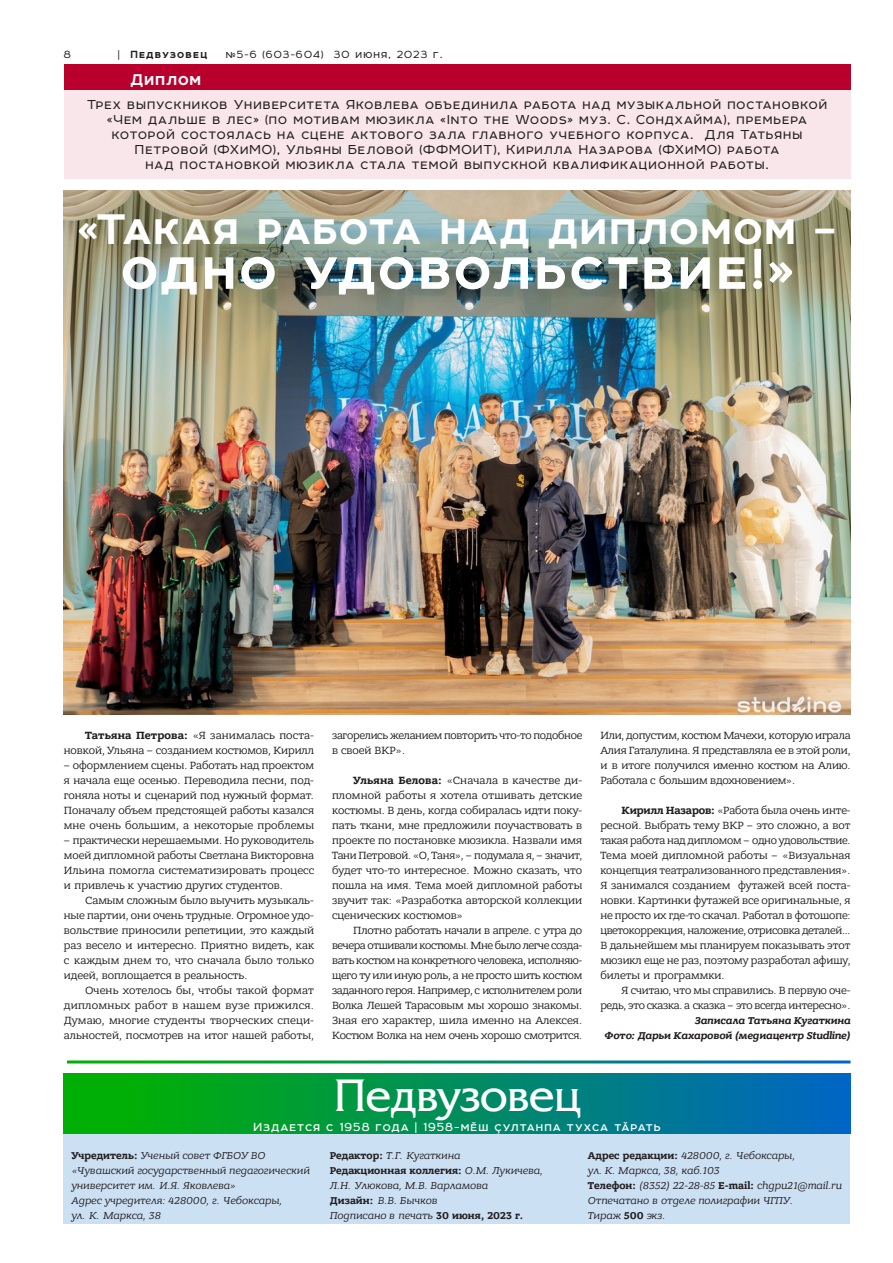
<style>
.page{position:relative;width:893px;height:1263px;background:#fff}
.page>*{position:absolute;margin:0;border:0;box-sizing:border-box;transform-origin:0 0}
.fuHd{font:900 63px "Room";letter-spacing:.04em;color:#fff}
.fuHd-2{font:900 49.5px "Room";letter-spacing:.025em;color:#fff}
.cmTt{font:45px "Friz Quadrata";letter-spacing:.01em;color:#fff}
.cmHd{font:900 18px "Room";letter-spacing:.05em;color:#fff}
.fuLd{font:15px/15px "Room";letter-spacing:.065em;color:#231f20;text-align:center}
.cmBdA{font:500 13.5px "Room";letter-spacing:.075em;color:#fff}
.t1{font:12px "Room";letter-spacing:.1em;color:#231f20}
.t2{font:900 12px "Room";letter-spacing:.1em;color:#231f20}
.fuBd{font:11.1px/15px "Bandera VV";color:#231f20;text-align:justify}
.fuBd-2{font:11.1px/15px "Bandera VV";letter-spacing:-.025em;color:#231f20}
.cmBd{font:italic 10.5px/15px "Bandera VV";letter-spacing:.005em;color:#231f20}
.cmCrA{font:italic 700 10.5px "Bandera VV";letter-spacing:.005em;color:#231f20}
.s1{font-weight:400}
.s2{font-weight:700}
.s3{font-weight:700;font-style:normal}
</style>
<div class="page">
<div style="left:63px;top:1133px;width:787px;height:90px;background:#cce0f4"></div>
<img style="left:64px;top:190px;width:787px;height:524px">
<div style="left:64px;top:1073px;width:786px;height:60px;background:linear-gradient(to right,#00b400,#0065c5)"></div>
<div style="left:64px;top:64px;width:787px;height:27px;background:#b9002d"></div>
<div style="left:64px;top:91px;width:786px;height:88px;background:#f8e6ea"></div>
<p class="t1" style="left:64px;top:48px;width:8px">8</p>
<p class="t2" style="left:118px;top:48px;width:91px"><span class="s1">|</span> Педвузовец</p>
<p class="t1" style="left:226px;top:48px;width:218px">№5-6 (603-604) 30 июня, 2023 г.</p>
<p class="cmHd" style="left:131px;top:69px;width:72px">Диплом</p>
<p class="fuLd" style="left:87px;top:97px;width:741px">Трех выпускников Университета Яковлева объединила работа над музыкальной постановкой «Чем дальше в лес» (по мотивам мюзикла «Into the Woods» муз. С. Сондхайма), премьера которой состоялась на сцене актового зала главного учебного корпуса. Для Татьяны Петровой (ФХиМО), Ульяны Беловой (ФФМОИТ), Кирилла Назарова (ФХиМО) работа<br>над постановкой мюзикла стала темой выпускной квалификационной работы.</p>
<p class="fuHd-2" style="left:78px;top:200px;width:759px">«Такая работа над дипломом –</p>
<p class="fuHd" style="left:121px;top:234px;width:674px">одно удовольствие!»</p>
<p class="fuBd" style="left:64px;top:728px;width:252px;text-align:right"><span class="s2">Татьяна Петрова:</span> «Я занималась поста&shy;новкой, Ульяна – созданием костюмов, Кирилл</p>
<p class="fuBd" style="left:64px;top:758px;width:252px">– оформлением сцены. Работать над проектом я начала еще осенью. Переводила песни, под&shy;гоняла ноты и сценарий под нужный формат.<br>Поначалу объем предстоящей работы казался мне очень большим, а некоторые проблемы</p>
<p class="fuBd" style="left:64px;top:833px;width:252px">– практически нерешаемыми. Но руководитель моей дипломной работы Светлана Викторовна Ильина помогла систематизировать процесс и привлечь к участию других студентов.</p>
<p class="fuBd" style="left:64px;top:893px;width:252px;text-indent:21px">Самым сложным было выучить музыкаль&shy;ные партии, они очень трудные. Огромное удо&shy;вольствие приносили репетиции, это каждый раз весело и интересно. Приятно видеть, как с каждым днем то, что сначала было только идеей, воплощается в реальность.</p>
<p class="fuBd" style="left:64px;top:983px;width:252px;text-indent:21px">Очень хотелось бы, чтобы такой формат дипломных работ в нашем вузе прижился.<br>Думаю, многие студенты творческих специ&shy;альностей, посмотрев на итог нашей работы,</p>
<p class="fuBd-2" style="left:332px;top:728px;width:252px">загорелись желанием повторить что-то подобное в своей ВКР».</p>
<p class="fuBd" style="left:332px;top:773px;width:252px;text-indent:21px"><span class="s2">Ульяна Белова:</span> «Сначала в качестве ди&shy;пломной работы я хотела отшивать детские костюмы. В день, когда собиралась идти поку&shy;пать ткани, мне предложили поучаствовать в проекте по постановке мюзикла. Назвали имя Тани Петровой. «О, Таня», – подумала я, – значит, будет что-то интересное. Можно сказать, что пошла на имя. Тема моей дипломной работы звучит так: «Разработка авторской коллекции сценических костюмов»</p>
<p class="fuBd" style="left:332px;top:923px;width:252px;text-indent:21px">Плотно работать начали в апреле. с утра до вечера отшивали костюмы. Мне было легче созда&shy;вать костюм на конкретного человека, исполняю&shy;щего ту или иную роль, а не просто шить костюм заданного героя. Например, с исполнителем роли Волка Лешей Тарасовым мы хорошо знакомы.<br>Зная его характер, шила именно на Алексея.<br>Костюм Волка на нем очень хорошо смотрится.</p>
<p class="fuBd" style="left:600px;top:728px;width:252px">Или, допустим, костюм Мачехи, которую играла Алия Гаталулина. Я представляла ее в этой роли, и в итоге получился именно костюм на Алию.<br>Работала с большим вдохновением».</p>
<p class="fuBd" style="left:600px;top:803px;width:252px;text-indent:21px"><span class="s2">Кирилл Назаров:</span> «Работа была очень инте&shy;ресной. Выбрать тему ВКР – это сложно, а вот такая работа над дипломом – одно удовольствие.<br>Тема моей дипломной работы – «Визуальная концепция театрализованного представления».<br>Я занимался созданием футажей всей поста&shy;новки. Картинки футажей все оригинальные, я не просто их где-то скачал. Работал в фотошопе: цветокоррекция, наложение, отрисовка деталей… В дальнейшем мы планируем показывать этот мюзикл еще не раз, поэтому разработал афишу, билеты и программки.</p>
<p class="fuBd-2" style="left:600px;top:983px;width:252px;text-align:right">Я считаю, что мы справились. В первую оче&shy;редь, это сказка. а сказка – это всегда интересно».</p>
<p class="cmCrA" style="left:695px;top:1014px;width:157px">Записала Татьяна Кугаткина</p>
<p class="cmCrA" style="left:605px;top:1029px;width:247px">Фото: Дарьи Кахаровой (медиацентр Studline)</p>
<p class="cmTt" style="left:334px;top:1069px;width:248px">Педвузовец</p>
<p class="cmBdA" style="left:253px;top:1120px;width:409px">Издается с 1958 года | 1958-мĕш çултанпа тухса тăрать</p>
<p class="cmBd" style="left:71px;top:1148px;width:240px"><span class="s3">Учредитель:</span> Ученый совет ФГБОУ ВО «Чувашский государственный педагогический университет им. И.Я. Яковлева»<br>Адрес учредителя: 428000, г. Чебоксары,<br>ул. К. Маркса, 38</p>
<p class="cmBd" style="left:330px;top:1148px;width:132px"><span class="s3">Редактор:</span> Т.Г. Кугаткина</p>
<p class="cmBd" style="left:330px;top:1163px;width:215px"><span class="s3">Редакционная коллегия:</span> О.М. Лукичева,<br>Л.Н. Улюкова, М.В. Варламова<br><span class="s3">Дизайн:</span> В.В. Бычков</p>
<p class="cmBd" style="left:330px;top:1208px;width:195px">Подписано в печать <span class="s3">30 июня, 2023 г.</span></p>
<p class="cmBd" style="left:588px;top:1148px;width:209px"><span class="s3">Адрес редакции:</span> 428000, г. Чебоксары,</p>
<p class="cmBd" style="left:588px;top:1163px;width:133px">ул. К. Маркса, 38, каб.103</p>
<p class="cmBd" style="left:588px;top:1178px;width:255px"><span class="s3">Телефон:</span> (8352) 22-28-85 <span class="s3">E-mail:</span> chgpu21@mail.ru</p>
<p class="cmBd" style="left:588px;top:1193px;width:206px">Отпечатано в отделе полиграфии ЧГПУ.</p>
<p class="cmBd" style="left:588px;top:1208px;width:79px">Тираж <span class="s3">500</span> экз.</p>
</div>
